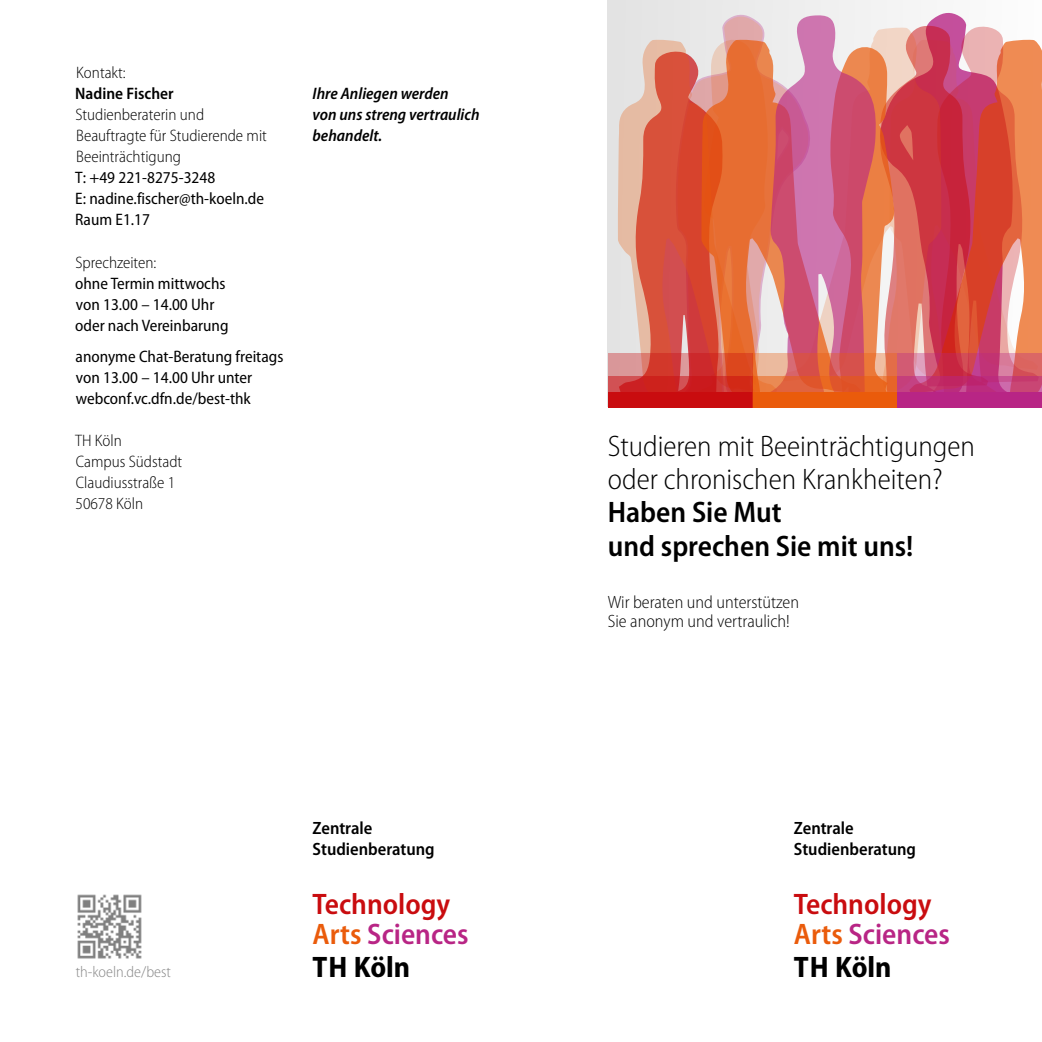
<style>
.page{position:relative;width:1042px;height:1042px;background:#fff}
.page>*{position:absolute;margin:0;border:0;box-sizing:border-box;transform-origin:0 0}
.t1{font:300 semi-condensed 29.75px/32.7px "Myriad Pro";color:#000}
.t2{font:600 semi-condensed 29.75px/29.8px "Myriad Pro";color:#c90c0f}
.t3{font:600 semi-condensed 29.75px/33.2px "Myriad Pro";color:#000}
.t4{font:700 semi-condensed 29.75px "Myriad Pro";color:#000}
.t5{font:300 semi-condensed 17.85px/19.2px "Myriad Pro";color:#000}
.t6{font:600 semi-condensed 17.85px/20.8px "Myriad Pro";color:#000}
.t7{font:semi-condensed 16.62px/21px "Myriad Pro";color:#000}
.t8{font:300 semi-condensed 16.62px/21px "Myriad Pro";color:#000}
.t9{font:italic 600 semi-condensed 16.62px/21px "Myriad Pro";color:#000}
.t10{font:600 semi-condensed 16.62px "Myriad Pro";color:#000}
.t11{font:300 semi-condensed 15.75px "Myriad Pro";color:#878787}
.s1{color:#ea5b0b}
.s2{color:#b82585}
</style>
<div class="page">
<img style="left:77px;top:894px;width:65px;height:65px">
<svg style="left:608px;top:0;width:434px;height:407px;fill:#e7e5e5"></svg>
<svg style="left:661px;top:13px;width:151px;height:25px"></svg>
<svg style="left:878px;top:11px;width:149px;height:13px;fill:#f6f6f6"></svg>
<svg style="left:618px;top:39px;width:144px;height:314px"></svg>
<svg style="left:876px;top:24px;width:163px;height:329px"></svg>
<svg style="left:876px;top:27px;width:65px;height:326px"></svg>
<svg style="left:762px;top:14px;width:114px;height:339px"></svg>
<svg style="left:752px;top:353px;width:145px;height:54px"></svg>
<svg style="left:608px;top:353px;width:144px;height:54px"></svg>
<svg style="left:897px;top:353px;width:145px;height:54px"></svg>
<p class="t8" style="left:76px;top:62px;width:51px">Kontakt:</p>
<p class="t10" style="left:75px;top:84px;width:100px">Nadine Fischer</p>
<p class="t8" style="left:75px;top:104px;width:193px">Studienberaterin und<br>Beauftragte für Studierende mit<br>Beeinträchtigung</p>
<p class="t7" style="left:75px;top:167px;width:190px">T: +49 221-8275-3248<br>E: nadine.fischer@th-koeln.de<br>Raum E1.17</p>
<p class="t8" style="left:75px;top:253px;width:82px">Sprechzeiten:</p>
<p class="t7" style="left:75px;top:274px;width:155px">ohne Termin mittwochs von 13.00 – 14.00 Uhr oder nach Vereinbarung</p>
<p class="t7" style="left:76px;top:347px;width:209px">anonyme Chat-Beratung freitags von 13.00 – 14.00 Uhr unter webconf.vc.dfn.de/best-thk</p>
<p class="t8" style="left:75px;top:431px;width:109px">TH Köln<br>Campus Südstadt<br>Claudiusstraße 1<br>50678 Köln</p>
<p class="t9" style="left:313px;top:83px;width:168px">Ihre Anliegen werden<br>von uns streng vertraulich behandelt.</p>
<p class="t11" style="left:76px;top:963px;width:97px">th-koeln.de/best</p>
<p class="t6" style="left:313px;top:818px;width:124px">Zentrale<br>Studienberatung</p>
<h1 class="t2" style="left:313px;top:890px;width:158px">Technology<br><span class="s1">Arts</span> <span class="s2">Sciences</span></h1>
<h1 class="t4" style="left:313px;top:950px;width:99px">TH Köln</h1>
<h1 class="t1" style="left:608px;top:431px;width:369px">Studieren mit Beeinträchtigungen oder chronischen Krankheiten?</h1>
<h1 class="t3" style="left:608px;top:496px;width:307px">Haben Sie Mut<br>und sprechen Sie mit uns!</h1>
<p class="t5" style="left:608px;top:593px;width:193px">Wir beraten und unterstützen<br>Sie anonym und vertraulich!</p>
<p class="t6" style="left:794px;top:818px;width:124px">Zentrale<br>Studienberatung</p>
<h1 class="t2" style="left:794px;top:890px;width:158px">Technology<br><span class="s1">Arts</span> <span class="s2">Sciences</span></h1>
<h1 class="t4" style="left:794px;top:950px;width:99px">TH Köln</h1>
</div>
